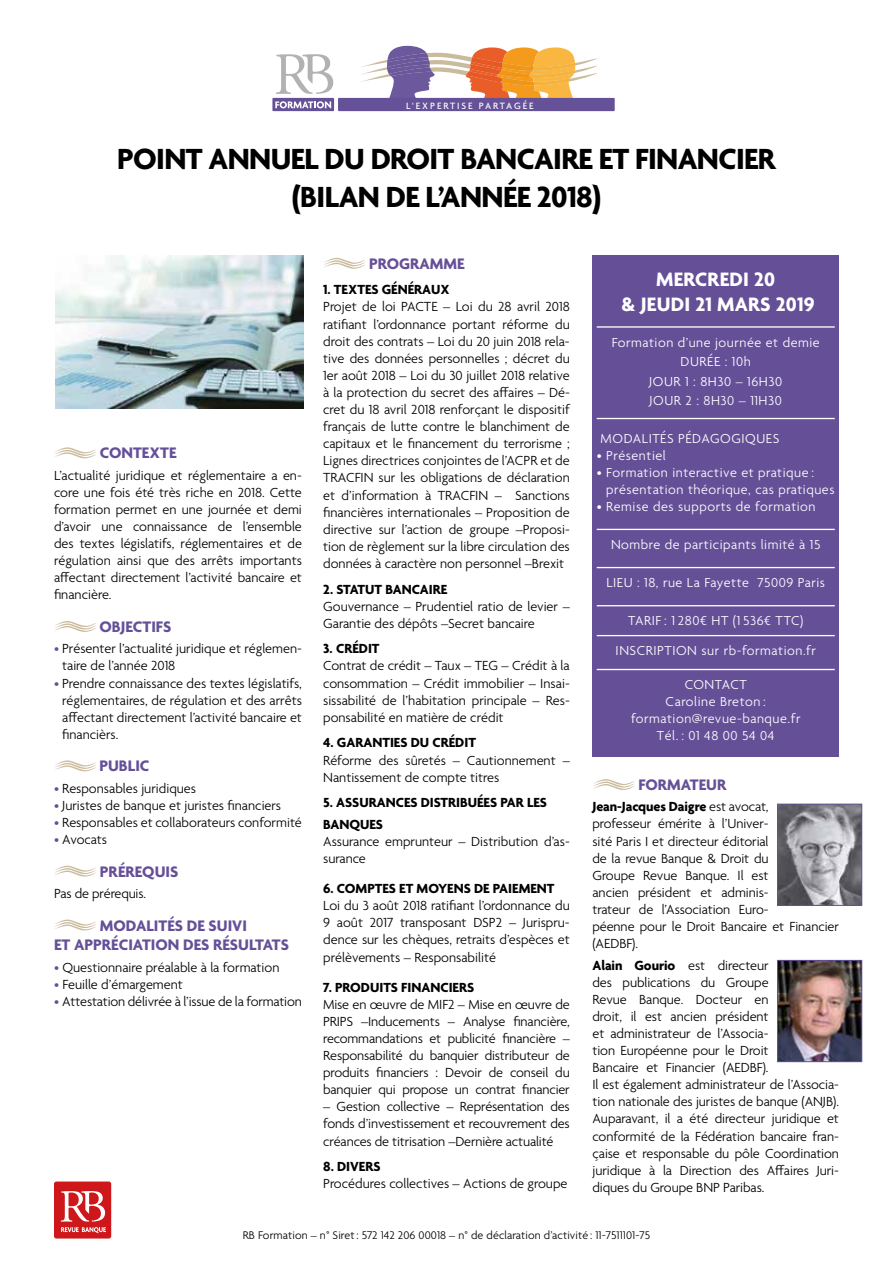
<style>
.page{position:relative;width:893px;height:1263px;background:#fff}
.page>*{position:absolute;margin:0;border:0;box-sizing:border-box;transform-origin:0 0}
.t1{font:700 31.5px/37.8px "Agenda";letter-spacing:-.02em;color:#000;text-align:center}
.t2{font:700 21px/25.2px "Agenda";letter-spacing:.01em;color:#fff;text-align:center}
.t3{font:700 16.5px/19.8px "Agenda";color:#655098;text-align:center}
.t4{font:300 14.25px/17.1px "Agenda";letter-spacing:-.005em;color:#000;text-align:justify}
.t5{font:700 14.25px/21.6px "Agenda";color:#000}
.t6{font:300 14.1px/17px "Agenda";letter-spacing:.04em;color:#fff;text-align:center}
.t7{font:300 12px "Agenda";letter-spacing:.01em;color:#000}
.t8{font:500 9.9px "Agenda";letter-spacing:.2em;color:#fff}
.s1{color:#655098}
.s2{font-weight:700}
</style>
<div class="page">
<svg style="left:360px;top:46px;width:239px;height:52px"></svg>
<div style="left:272px;top:98px;width:62px;height:13px;background:#655198"></div>
<div style="left:338px;top:98px;width:277px;height:13px;background:#655198"></div>
<svg style="left:276px;top:54px;width:57px;height:40px"></svg>
<svg style="left:275px;top:101px;width:56px;height:7px"></svg>
<svg style="left:55px;top:447px;width:41px;height:11px"></svg>
<svg style="left:55px;top:621px;width:41px;height:11px"></svg>
<svg style="left:55px;top:760px;width:41px;height:11px"></svg>
<svg style="left:55px;top:865px;width:41px;height:12px"></svg>
<svg style="left:55px;top:919px;width:41px;height:11px"></svg>
<div style="left:592px;top:255px;width:247px;height:502px;background:#655098"></div>
<hr style="left:597px;top:326px;width:238px;height:2px;background:#fff">
<hr style="left:597px;top:418px;width:238px;height:1px;background:#fff">
<hr style="left:597px;top:529px;width:238px;height:1px;background:#fff">
<hr style="left:597px;top:567px;width:238px;height:1px;background:#fff">
<hr style="left:597px;top:605px;width:238px;height:1px;background:#fff">
<hr style="left:597px;top:635px;width:238px;height:1px;background:#fff">
<hr style="left:597px;top:669px;width:238px;height:1px;background:#fff">
<svg style="left:324px;top:257px;width:41px;height:12px"></svg>
<svg style="left:593px;top:779px;width:42px;height:11px"></svg>
<img style="left:779px;top:806px;width:81px;height:98px">
<div style="left:777px;top:804px;width:85px;height:102px;border:1px solid #655098"></div>
<img style="left:779px;top:962px;width:81px;height:98px">
<div style="left:777px;top:960px;width:85px;height:102px;border:1px solid #655098"></div>
<img style="left:55px;top:256px;width:248px;height:152px">
<div style="left:54px;top:1181px;width:57px;height:57px;background:#cd171a;border-radius:2px"></div>
<svg style="left:61px;top:1191px;width:45px;height:42px"></svg>
<p class="t8" style="left:406px;top:100px;width:129px">L'EXPERTISE PARTAGÉE</p>
<h1 class="t1" style="left:117px;top:142px;width:660px">POINT ANNUEL DU DROIT BANCAIRE ET FINANCIER (BILAN DE L’ANNÉE 2018)</h1>
<p class="t3" style="left:369px;top:255px;width:97px">PROGRAMME</p>
<p class="t5" style="left:323px;top:280px;width:128px">1. TEXTES GÉNÉRAUX</p>
<p class="t4" style="left:323px;top:299px;width:248px">Projet de loi PACTE – Loi du 28 avril 2018 ratifiant l’ordonnance portant réforme du droit des contrats – Loi du 20 juin 2018 rela&shy;tive des données personnelles ; décret du 1er août 2018 – Loi du 30 juillet 2018 relative à la protection du secret des affaires – Dé&shy;cret du 18 avril 2018 renforçant le dispositif français de lutte contre le blanchiment de capitaux et le financement du terrorisme ; Lignes directrices conjointes de l’ACPR et de TRACFIN sur les obligations de déclaration et d’information à TRACFIN – Sanctions financières internationales – Proposition de directive sur l’action de groupe –Proposi&shy;tion de règlement sur la libre circulation des données à caractère non personnel –Brexit</p>
<p class="t5" style="left:323px;top:579px;width:126px">2. STATUT BANCAIRE</p>
<p class="t4" style="left:323px;top:598px;width:248px">Gouvernance – Prudentiel ratio de levier –<br>Garantie des dépôts –Secret bancaire</p>
<p class="t5" style="left:323px;top:639px;width:58px">3. CRÉDIT</p>
<p class="t4" style="left:323px;top:658px;width:248px">Contrat de crédit – Taux – TEG – Crédit à la consommation – Crédit immobilier – Insai&shy;sissabilité de l’habitation principale – Res&shy;ponsabilité en matière de crédit</p>
<p class="t5" style="left:323px;top:733px;width:154px">4. GARANTIES DU CRÉDIT</p>
<p class="t4" style="left:323px;top:752px;width:248px">Réforme des sûretés – Cautionnement –<br>Nantissement de compte titres</p>
<p class="t5" style="left:323px;top:793px;width:225px">5. ASSURANCES DISTRIBUÉES PAR LES<br>BANQUES</p>
<p class="t4" style="left:323px;top:834px;width:248px">Assurance emprunteur – Distribution d’as&shy;surance</p>
<p class="t5" style="left:323px;top:879px;width:233px">6. COMPTES ET MOYENS DE PAIEMENT</p>
<p class="t4" style="left:323px;top:898px;width:248px">Loi du 3 août 2018 ratifiant l’ordonnance du 9 août 2017 transposant DSP2 – Jurispru&shy;dence sur les chèques, retraits d’espèces et prélèvements – Responsabilité</p>
<p class="t5" style="left:323px;top:977px;width:153px">7. PRODUITS FINANCIERS</p>
<p class="t4" style="left:323px;top:996px;width:248px">Mise en œuvre de MIF2 – Mise en œuvre de PRIPS –Inducements – Analyse financière, recommandations et publicité financière – Responsabilité du banquier distributeur de produits financiers : Devoir de conseil du banquier qui propose un contrat financier</p>
<p class="t4" style="left:323px;top:1099px;width:248px">– Gestion collective – Représentation des fonds d’investissement et recouvrement des créances de titrisation –Dernière actualité</p>
<p class="t5" style="left:323px;top:1157px;width:59px">8. DIVERS</p>
<p class="t4" style="left:323px;top:1176px;width:246px">Procédures collectives – Actions de groupe</p>
<h2 class="t2" style="left:622px;top:268px;width:195px">MERCREDI 20<br>&amp; JEUDI 21 MARS 2019</h2>
<p class="t6" style="left:612px;top:333px;width:210px;line-height:19.5px">Formation d’une journée et demie<br>DURÉE : 10h<br>JOUR 1 : 8H30 – 16H30<br>JOUR 2 : 8H30 – 11H30</p>
<p class="t6" style="left:601px;top:431px;width:180px">MODALITÉS PÉDAGOGIQUES</p>
<p class="t6" style="left:597px;top:448px;width:71px">• Présentiel</p>
<p class="t6" style="left:606px;top:465px;width:230px;text-align:left;text-indent:-9px">• Formation interactive et pratique : présentation théorique, cas pratiques</p>
<p class="t6" style="left:597px;top:499px;width:220px">• Remise des supports de formation</p>
<p class="t6" style="left:611px;top:537px;width:211px">Nombre de participants limité à 15</p>
<p class="t6" style="left:606px;top:575px;width:220px">LIEU : 18, rue La Fayette 75009 Paris</p>
<p class="t6" style="left:616px;top:607px;width:202px;line-height:29.8px">TARIF : 1 280€ HT (1 536€ TTC)<br>INSCRIPTION sur rb-formation.fr</p>
<p class="t6" style="left:631px;top:677px;width:171px">CONTACT<br>Caroline Breton : formation@revue-banque.fr<br>Tél. : 01 48 00 54 04</p>
<p class="t3" style="left:100px;top:444px;width:78px">CONTEXTE</p>
<p class="t4" style="left:54px;top:467px;width:249px">L’actualité juridique et réglementaire a en&shy;core une fois été très riche en 2018. Cette formation permet en une journée et demi d’avoir une connaissance de l’ensemble des textes législatifs, réglementaires et de régulation ainsi que des arrêts importants affectant directement l’activité bancaire et financière.</p>
<p class="t3" style="left:99px;top:618px;width:73px">OBJECTIFS</p>
<p class="t4" style="left:62px;top:641px;width:241px;text-indent:-8px"><span class="s1">•</span> Présenter l’actualité juridique et réglemen&shy;taire de l’année 2018</p>
<p class="t4" style="left:62px;top:675px;width:241px;text-indent:-8px"><span class="s1">•</span> Prendre connaissance des textes législatifs, réglementaires, de régulation et des arrêts affectant directement l’activité bancaire et financièrs.</p>
<p class="t3" style="left:99px;top:757px;width:52px">PUBLIC</p>
<p class="t4" style="left:54px;top:780px;width:144px"><span class="s1">•</span> Responsables juridiques</p>
<p class="t4" style="left:54px;top:797px;width:229px"><span class="s1">•</span> Juristes de banque et juristes financiers</p>
<p class="t4" style="left:54px;top:815px;width:249px"><span class="s1">•</span> Responsables et collaborateurs conformité</p>
<p class="t4" style="left:54px;top:832px;width:55px"><span class="s1">•</span> Avocats</p>
<p class="t3" style="left:100px;top:862px;width:80px">PRÉREQUIS</p>
<p class="t4" style="left:54px;top:886px;width:94px">Pas de prérequis.</p>
<p class="t3" style="left:54px;top:916px;width:236px">MODALITÉS DE SUIVI<br>ET APPRÉCIATION DES RÉSULTATS</p>
<p class="t4" style="left:54px;top:959px;width:227px"><span class="s1">•</span> Questionnaire préalable à la formation</p>
<p class="t4" style="left:54px;top:976px;width:130px"><span class="s1">•</span> Feuille d’émargement</p>
<p class="t4" style="left:54px;top:994px;width:249px"><span class="s1">•</span> Attestation délivrée à l’issue de la formation</p>
<p class="t3" style="left:638px;top:776px;width:90px">FORMATEUR</p>
<p class="t4" style="left:592px;top:799px;width:248px;text-align:left"><span class="s2">Jean-Jacques Daigre</span> est avocat,<br>professeur émérite à l’Univer-<br>sité Paris I et directeur éditorial<br>de la revue Banque &amp; Droit du<br>Groupe Revue Banque. Il est<br>ancien président et adminis-<br>trateur de l’Association Euro-<br>péenne pour le Droit Bancaire et Financier (AEDBF).</p>
<p class="t4" style="left:592px;top:957px;width:248px;text-align:left"><span class="s2">Alain Gourio</span> est directeur<br>des publications du Groupe<br>Revue Banque. Docteur en<br>droit, il est ancien président<br>et administrateur de l’Associa-<br>tion Européenne pour le Droit<br>Bancaire et Financier (AEDBF).<br>Il est également administrateur de l’Associa&shy;tion nationale des juristes de banque (ANJB).<br>Auparavant, il a été directeur juridique et conformité de la Fédération bancaire fran&shy;çaise et responsable du pôle Coordination juridique à la Direction des Affaires Juri&shy;diques du Groupe BNP Paribas.</p>
<p class="t7" style="left:243px;top:1229px;width:409px">RB Formation – n° Siret: 572 142 206 00018 – n° de déclaration d’activité : 11-7511101-75</p>
</div>
